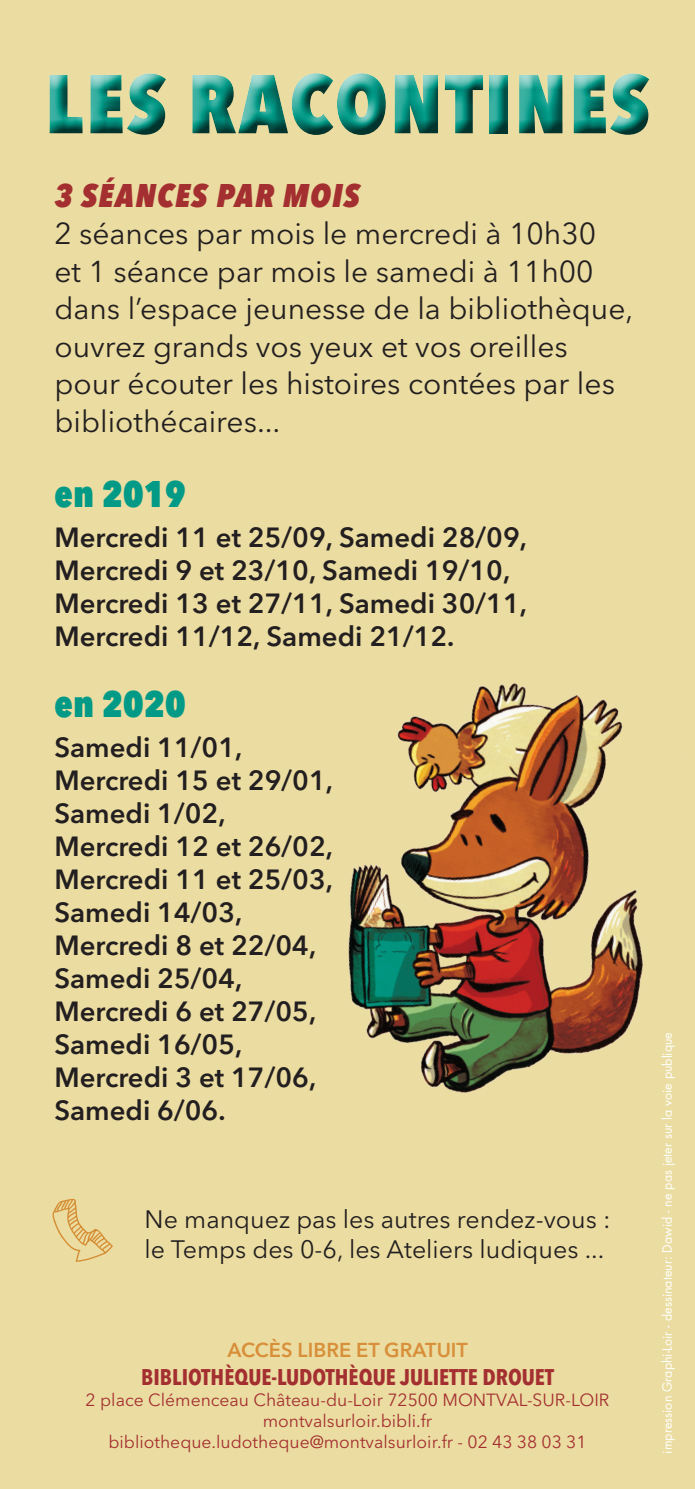
<style>
.page{position:relative;width:695px;height:1489px;background:#fff}
.page>*{position:absolute;margin:0;border:0;box-sizing:border-box;transform-origin:0 0}
.t1{font:800 condensed 82.5px "Avenir Next LT Pro";letter-spacing:.03em;color:#009a87}
.t2{font:800 condensed 36.75px "Avenir Next LT Pro";letter-spacing:.01em;color:#009a87}
.t3{font:italic 800 condensed 32.5px "Avenir Next LT Pro";letter-spacing:.04em;color:#a42f31}
.t4{font:30px/37.5px "Avenir Next LT Pro";color:#231f20}
.t5{font:600 27.5px/33px "Avenir Next LT Pro";color:#231f20}
.t6{font:25px/30px "Avenir Next LT Pro";color:#231f20}
.t7{font:700 condensed 22.5px "Avenir Next LT Pro";color:#a42f31}
.t8{font:600 20px "Avenir Next LT Pro";color:#d88f3a}
.t9{font:17.5px/21px "Avenir Next LT Pro";color:#a42f31;text-align:center}
.t10{font:12.5px "Futura Std";color:#fff}
</style>
<div class="page">
<div style="left:0;top:0;width:694px;height:1488px;background:#ebdda1"></div>
<div style="left:37px;top:68px;width:626px;height:81px;background:#231f20;opacity:.75"></div>
<img style="left:348px;top:683px;width:295px;height:410px">
<h1 class="t1" style="left:45px;top:53px;width:606px">LES RACONTINES</h1>
<p class="t3" style="left:54px;top:175px;width:306px">3 SÉANCES PAR MOIS</p>
<p class="t4" style="left:54px;top:215px;width:580px">2 séances par mois le mercredi à 10h30<br>et 1 séance par mois le samedi à 11h00 dans l’espace jeunesse de la bibliothèque, ouvrez grands vos yeux et vos oreilles pour écouter les histoires contées par les bibliothécaires...</p>
<h2 class="t2" style="left:54px;top:471px;width:133px">en 2019</h2>
<p class="t5" style="left:54px;top:520px;width:474px">Mercredi 11 et 25/09, Samedi 28/09, Mercredi 9 et 23/10, Samedi 19/10, Mercredi 13 et 27/11, Samedi 30/11, Mercredi 11/12, Samedi 21/12.</p>
<h2 class="t2" style="left:54px;top:680px;width:133px">en 2020</h2>
<p class="t5" style="left:54px;top:730px;width:280px">Samedi 11/01,<br>Mercredi 15 et 29/01,<br>Samedi 1/02,<br>Mercredi 12 et 26/02,<br>Mercredi 11 et 25/03,<br>Samedi 14/03,<br>Mercredi 8 et 22/04,<br>Samedi 25/04,<br>Mercredi 6 et 27/05,<br>Samedi 16/05,<br>Mercredi 3 et 17/06,<br>Samedi 6/06.</p>
<p class="t6" style="left:145px;top:1204px;width:467px">Ne manquez pas les autres rendez-vous : le Temps des 0-6, les Ateliers ludiques ...</p>
<p class="t8" style="left:227px;top:1338px;width:242px">ACCÈS LIBRE ET GRATUIT</p>
<p class="t7" style="left:141px;top:1362px;width:414px">BIBLIOTHÈQUE-LUDOTHÈQUE JULIETTE DROUET</p>
<p class="t9" style="left:86px;top:1388px;width:525px">2 place Clémenceau Château-du-Loir 72500 MONTVAL-SUR-LOIR montvalsurloir.bibli.fr<br>bibliotheque.ludotheque@montvalsurloir.fr - 02 43 38 03 31</p>
<p class="t10" style="left:659px;top:1453px;width:423px;rotate:-90deg">impression Graphi-Loir - dessinateur: Dawid - ne pas jeter sur la voie publique</p>
</div>
